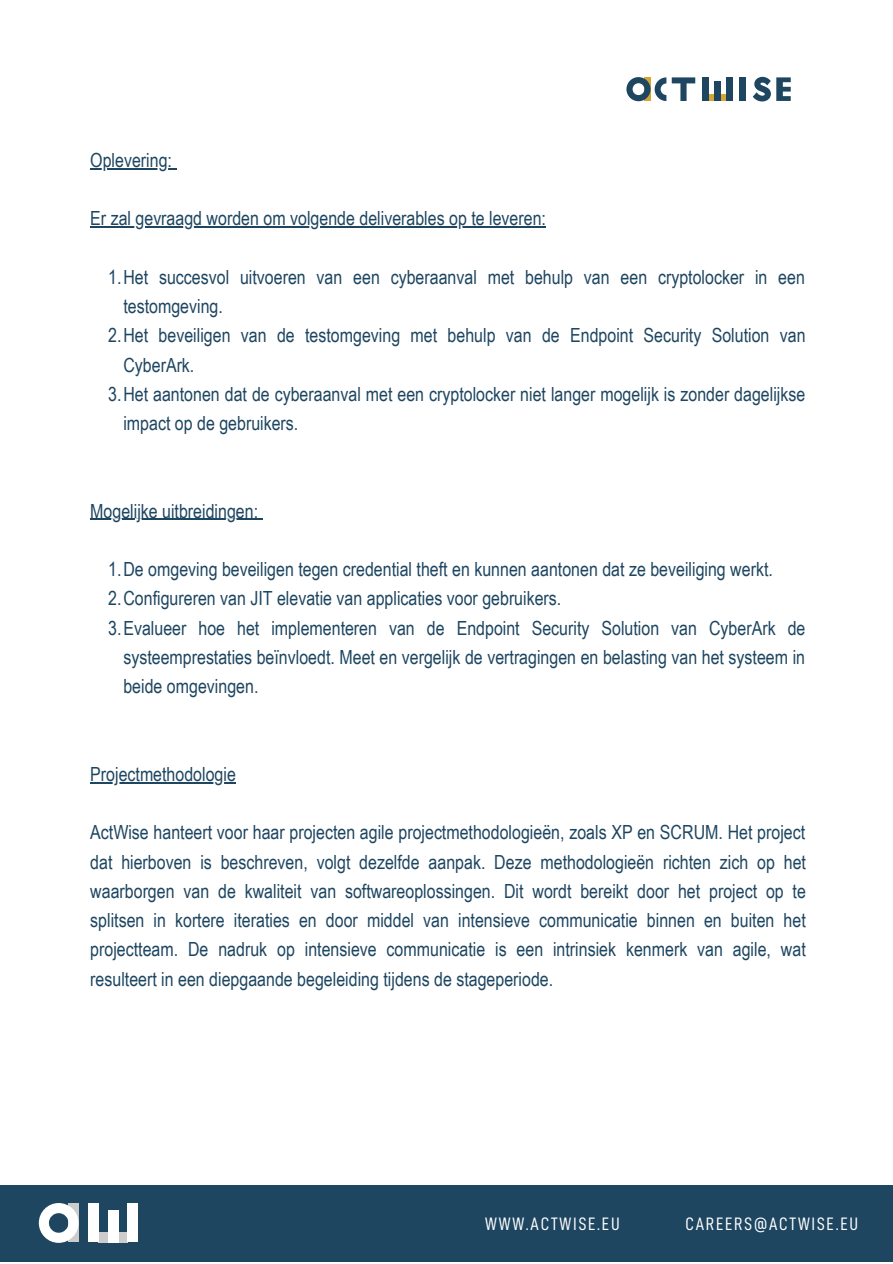
<style>
.page{position:relative;width:893px;height:1264px;background:#fff}
.page>*{position:absolute;margin:0;border:0;box-sizing:border-box;transform-origin:0 0}
.t1{font:19.5px/29.2px "Arial Narrow";color:#1e4661}
.t2{font:18px "D DIN Condensed";letter-spacing:.1em;color:#fff}
.t3{font:500 11.25px "Asterisk";color:#fff}
</style>
<div class="page">
<hr style="left:90px;top:168px;width:82px;height:1px;background:#1e4661">
<hr style="left:90px;top:226px;width:456px;height:1px;background:#1e4661">
<hr style="left:90px;top:519px;width:168px;height:1px;background:#1e4661">
<hr style="left:90px;top:782px;width:146px;height:1px;background:#1e4661">
<div style="left:0;top:1185px;width:892px;height:76px;background:#1e4661"></div>
<div style="left:98px;top:1232px;width:10px;height:10px;background:#ccc"></div>
<div style="left:118px;top:1232px;width:10px;height:10px;background:#ccc"></div>
<div style="left:88px;top:1203px;width:10px;height:39px;background:#fff"></div>
<div style="left:128px;top:1203px;width:10px;height:39px;background:#fff"></div>
<svg style="left:39px;top:1203px;width:40px;height:39px"></svg>
<div style="left:108px;top:1209px;width:10px;height:33px;background:#fff"></div>
<div style="left:739px;top:77px;width:6px;height:24px;background:#1e4661"></div>
<svg style="left:626px;top:77px;width:69px;height:24px"></svg>
<svg style="left:752px;top:77px;width:18px;height:24px"></svg>
<svg style="left:708px;top:95px;width:6px;height:6px"></svg>
<svg style="left:720px;top:95px;width:6px;height:6px"></svg>
<div style="left:702px;top:77px;width:6px;height:24px;background:#1e4661"></div>
<div style="left:726px;top:77px;width:6px;height:24px;background:#1e4661"></div>
<div style="left:714px;top:81px;width:6px;height:20px;background:#1e4661"></div>
<svg style="left:776px;top:77px;width:14px;height:24px"></svg>
<p class="t1" style="left:90px;top:145px;width:83px">Oplevering:</p>
<p class="t1" style="left:90px;top:204px;width:457px">Er zal gevraagd worden om volgende deliverables op te leveren:</p>
<p class="t1" style="left:123px;top:262px;width:683px;text-indent:-15px">1.Het succesvol uitvoeren van een cyberaanval met behulp van een cryptolocker in een testomgeving.</p>
<p class="t1" style="left:123px;top:320px;width:683px;text-indent:-15px">2.Het beveiligen van de testomgeving met behulp van de Endpoint Security Solution van<br>CyberArk.</p>
<p class="t1" style="left:123px;top:379px;width:683px;text-indent:-15px">3.Het aantonen dat de cyberaanval met een cryptolocker niet langer mogelijk is zonder dagelijkse impact op de gebruikers.</p>
<p class="t1" style="left:90px;top:496px;width:169px">Mogelijke uitbreidingen:</p>
<p class="t1" style="left:108px;top:554px;width:666px">1.De omgeving beveiligen tegen credential theft en kunnen aantonen dat ze beveiliging werkt.</p>
<p class="t1" style="left:108px;top:583px;width:454px">2.Configureren van JIT elevatie van applicaties voor gebruikers.</p>
<p class="t1" style="left:123px;top:613px;width:683px;text-align:justify;text-indent:-15px">3.Evalueer hoe het implementeren van de Endpoint Security Solution van CyberArk de systeemprestaties beïnvloedt. Meet en vergelijk de vertragingen en belasting van het systeem in beide omgevingen.</p>
<p class="t1" style="left:90px;top:759px;width:147px">Projectmethodologie</p>
<p class="t1" style="left:90px;top:817px;width:717px;text-align:justify">ActWise hanteert voor haar projecten agile projectmethodologieën, zoals XP en SCRUM. Het project dat hierboven is beschreven, volgt dezelfde aanpak. Deze methodologieën richten zich op het waarborgen van de kwaliteit van softwareoplossingen. Dit wordt bereikt door het project op te splitsen in kortere iteraties en door middel van intensieve communicatie binnen en buiten het projectteam. De nadruk op intensieve communicatie is een intrinsiek kenmerk van agile, wat resulteert in een diepgaande begeleiding tijdens de stageperiode.</p>
<p class="t3" style="left:496px;top:1210px;width:147px">EMAIL: CAREERS@IS4U.BE</p>
<p class="t3" style="left:675px;top:1210px;width:129px">WEBSITE: WWW.IS4U.BE</p>
<p class="t2" style="left:485px;top:1214px;width:136px">WWW.ACTWISE.EU</p>
<p class="t2" style="left:685px;top:1214px;width:174px">CAREERS@ACTWISE.EU</p>
</div>
